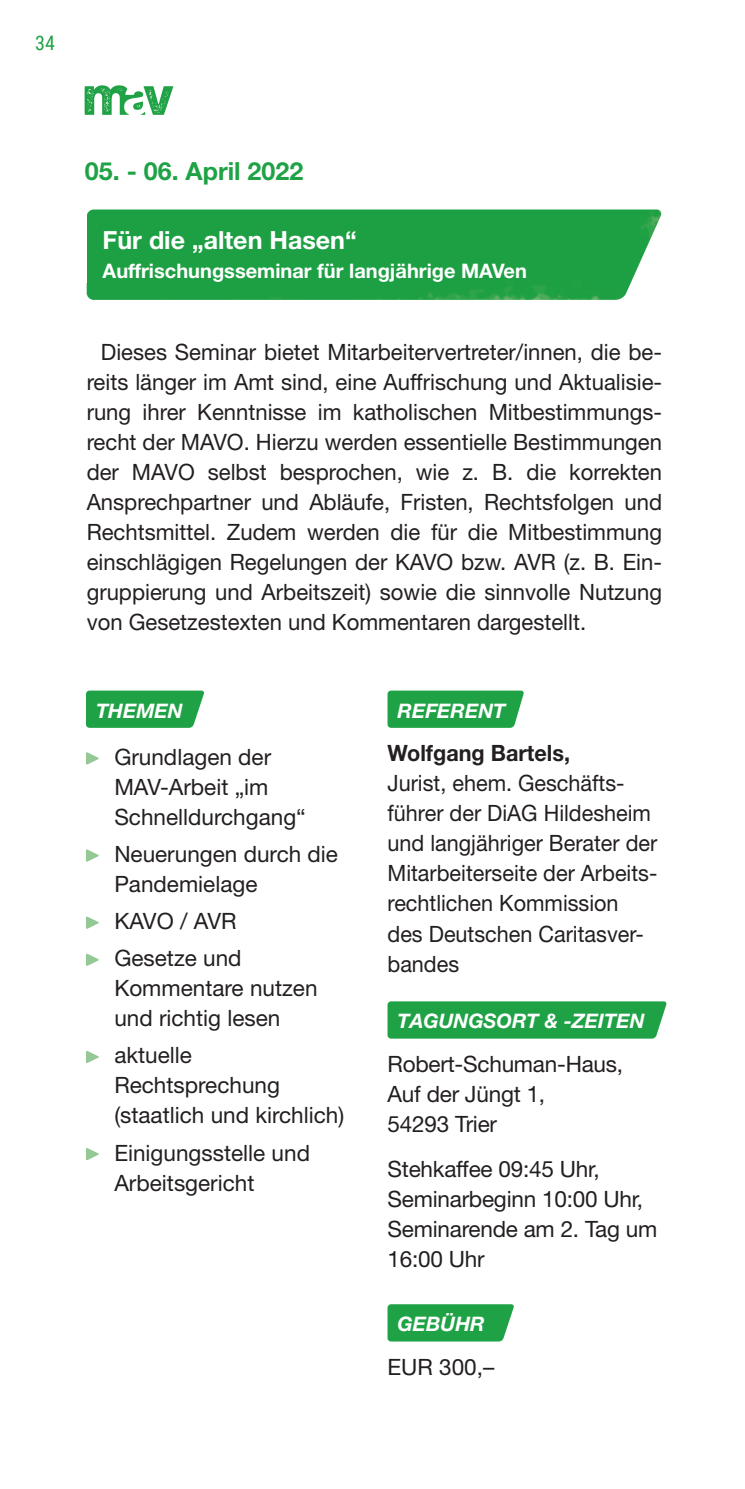
<style>
.page{position:relative;width:745px;height:1489px;background:#fff}
.page>*{position:absolute;margin:0;border:0;box-sizing:border-box;transform-origin:0 0}
.t1{font:700 25px "Helvetica Neue LT Std";color:#fff}
.t2{font:700 25px "Helvetica Neue LT Std";color:#1fa245}
.t3{font:22.5px/30px "Helvetica Neue LT Std";color:#231f20}
.t4{font:22.5px/30px "Helvetica Neue LT Std";color:#231f20;scale:.96 1}
.t5{font:700 22.5px "Helvetica Neue LT Std";color:#231f20;scale:.96 1}
.t6{font:700 20px "Helvetica Neue LT Std";color:#fff}
.t7{font:italic 700 20px "Helvetica Neue CE";color:#fff}
.t8{font:20px "Roboto Condensed";color:#1fa245}
</style>
<div class="page">
<img style="left:87px;top:209px;width:575px;height:91px">
<svg style="left:86px;top:690px;width:118px;height:37px;background:#2ca750"></svg>
<svg style="left:86px;top:752px;width:13px;height:12px"></svg>
<svg style="left:86px;top:849px;width:13px;height:13px"></svg>
<svg style="left:86px;top:916px;width:13px;height:13px"></svg>
<svg style="left:86px;top:953px;width:13px;height:13px"></svg>
<svg style="left:86px;top:1051px;width:13px;height:12px"></svg>
<svg style="left:86px;top:1148px;width:13px;height:12px"></svg>
<div style="left:387px;top:690px;width:136px;height:37px;background:#1fa245"></div>
<div style="left:387px;top:1001px;width:279px;height:37px;background:#1fa245"></div>
<svg style="left:387px;top:1304px;width:127px;height:37px;background:#2ba74f"></svg>
<img style="left:85px;top:85px;width:88px;height:30px">
<p class="t8" style="left:35px;top:29px;width:21px">34</p>
<p class="t2" style="left:85px;top:156px;width:220px">05. - 06. April 2022</p>
<p class="t1" style="left:103px;top:224px;width:255px">Für die „alten Hasen“</p>
<p class="t6" style="left:103px;top:259px;width:425px">Auffrischungsseminar für langjährige MAVen</p>
<p class="t3" style="left:87px;top:337px;width:576px;text-align:justify;text-indent:14px">Dieses Seminar bietet Mitarbeitervertreter/innen, die be&shy;reits länger im Amt sind, eine Auffrischung und Aktualisie&shy;rung ihrer Kenntnisse im katholischen Mitbestimmungs&shy;recht der MAVO. Hierzu werden essentielle Bestimmungen der MAVO selbst besprochen, wie z. B. die korrekten Ansprechpartner und Abläufe, Fristen, Rechtsfolgen und Rechtsmittel. Zudem werden die für die Mitbestimmung einschlägigen Regelungen der KAVO bzw. AVR (z. B. Ein&shy;gruppierung und Arbeitszeit) sowie die sinnvolle Nutzung von Gesetzestexten und Kommentaren dargestellt.</p>
<p class="t7" style="left:96px;top:698px;width:88px">THEMEN</p>
<p class="t3" style="left:114px;top:741px;width:193px">Grundlagen der<br>MAV-Arbeit „im<br>Schnelldurchgang“</p>
<p class="t3" style="left:114px;top:838px;width:225px">Neuerungen durch die<br>Pandemielage</p>
<p class="t3" style="left:114px;top:902px;width:129px;line-height:37px">KAVO / AVR<br>Gesetze und</p>
<p class="t3" style="left:114px;top:972px;width:204px">Kommentare nutzen und richtig lesen</p>
<p class="t3" style="left:114px;top:1040px;width:231px">aktuelle<br>Rechtsprechung (staatlich und kirchlich)</p>
<p class="t3" style="left:114px;top:1137px;width:197px">Einigungsstelle und<br>Arbeitsgericht</p>
<p class="t7" style="left:397px;top:698px;width:109px">REFERENT</p>
<p class="t5" style="left:387px;top:739px;width:191px">Wolfgang Bartels,</p>
<p class="t4" style="left:387px;top:768px;width:282px">Jurist, ehem. Geschäfts&shy;führer der DiAG Hildesheim und langjähriger Berater der<br>Mitarbeiterseite der Arbeits&shy;rechtlichen Kommission des Deutschen Caritasver&shy;bandes</p>
<p class="t7" style="left:397px;top:1008px;width:248px">TAGUNGSORT &amp; -ZEITEN</p>
<p class="t3" style="left:387px;top:1048px;width:237px">Robert-Schuman-Haus,<br>Auf der Jüngt 1,<br>54293 Trier</p>
<p class="t3" style="left:387px;top:1153px;width:271px">Stehkaffee 09:45 Uhr,<br>Seminarbeginn 10:00 Uhr,<br>Seminarende am 2. Tag um<br>16:00 Uhr</p>
<p class="t7" style="left:397px;top:1311px;width:89px">GEBÜHR</p>
<p class="t3" style="left:387px;top:1351px;width:108px">EUR 300,–</p>
</div>
